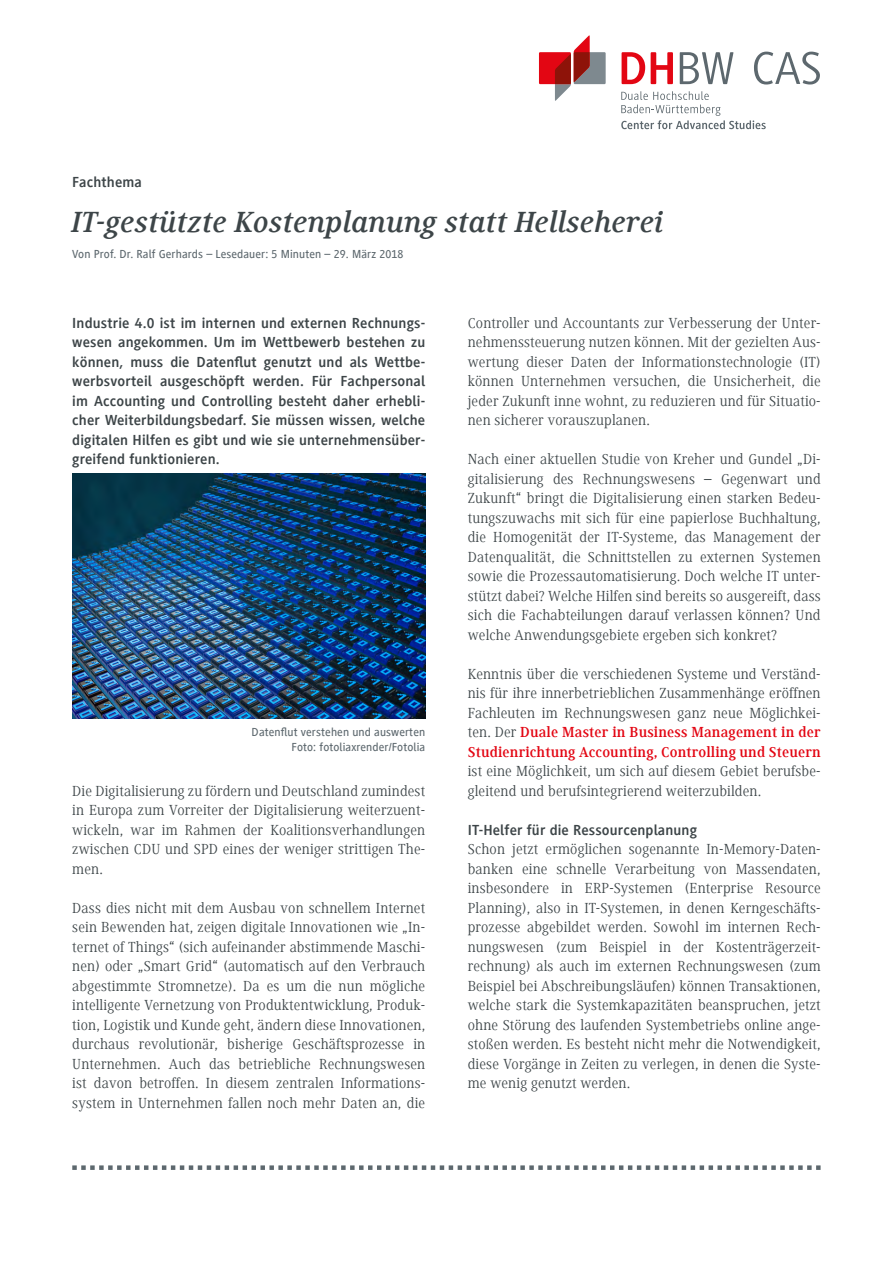
<style>
.page{position:relative;width:893px;height:1263px;background:#fff}
.page>*{position:absolute;margin:0;border:0;box-sizing:border-box;transform-origin:0 0}
.Headline{font:italic 700 30px "Generis Serif Com";color:#3d4548}
.Fließtext{font:15px/19.5px "Generis Serif Com";letter-spacing:.01em;color:#3d4548;text-align:justify}
.Einleitung{font:700 15px/19.5px "Generis Sans Com";letter-spacing:.01em;color:#3d4548;text-align:justify}
.Overline{font:700 15px "Generis Sans Com";letter-spacing:.01em;color:#3d4548}
.Bildunterschrift{font:500 12px "Generis Sans Com";letter-spacing:.01em;color:#5d686e}
.s1{font-weight:700;color:#e30613}
</style>
<div class="page">
<svg style="left:754px;top:52px;width:66px;height:33px"></svg>
<svg style="left:621px;top:91px;width:145px;height:38px"></svg>
<div style="left:539px;top:52px;width:32px;height:32px;background:#e30613"></div>
<svg style="left:555px;top:35px;width:51px;height:66px"></svg>
<svg style="left:622px;top:52px;width:23px;height:32px"></svg>
<svg style="left:651px;top:52px;width:22px;height:32px"></svg>
<svg style="left:680px;top:52px;width:53px;height:32px"></svg>
<svg style="left:72px;top:1165px;width:749px;height:5px"></svg>
<img style="left:72px;top:473px;width:353px;height:245px">
<p class="Overline" style="left:72px;top:174px;width:71px">Fachthema</p>
<p class="Headline" style="left:72px;top:206px;width:593px">IT-gestützte Kostenplanung statt Hellseherei</p>
<p class="Bildunterschrift" style="left:72px;top:248px;width:333px">Von Prof. Dr. Ralf Gerhards – Lesedauer: 5 Minuten – 29. März 2018</p>
<p class="Einleitung" style="left:72px;top:313px;width:354px">Industrie 4.0 ist im internen und externen Rechnungs&shy;wesen angekommen. Um im Wettbewerb bestehen zu können, muss die Datenflut genutzt und als Wettbe&shy;werbsvorteil ausgeschöpft werden. Für Fachpersonal im Accounting und Controlling besteht daher erhebli&shy;cher Weiterbildungsbedarf. Sie müssen wissen, welche digitalen Hilfen es gibt und wie sie unternehmensüber&shy;greifend funktionieren.</p>
<p class="Bildunterschrift" style="left:252px;top:726px;width:175px">Datenflut verstehen und auswerten</p>
<p class="Bildunterschrift" style="left:292px;top:741px;width:135px">Foto: fotoliaxrender/Fotolia</p>
<p class="Fließtext" style="left:72px;top:781px;width:354px">Die Digitalisierung zu fördern und Deutschland zumindest in Europa zum Vorreiter der Digitalisierung weiterzuent&shy;wickeln, war im Rahmen der Koalitionsverhandlungen zwischen CDU und SPD eines der weniger strittigen The&shy;men.</p>
<p class="Fließtext" style="left:72px;top:898px;width:354px">Dass dies nicht mit dem Ausbau von schnellem Internet sein Bewenden hat, zeigen digitale Innovationen wie „In&shy;ternet of Things“ (sich aufeinander abstimmende Maschi&shy;nen) oder „Smart Grid“ (automatisch auf den Verbrauch abgestimmte Stromnetze). Da es um die nun mögliche intelligente Vernetzung von Produktentwicklung, Produk&shy;tion, Logistik und Kunde geht, ändern diese Innovationen, durchaus revolutionär, bisherige Geschäftsprozesse in Unternehmen. Auch das betriebliche Rechnungswesen ist davon betroffen. In diesem zentralen Informations&shy;system in Unternehmen fallen noch mehr Daten an, die</p>
<p class="Fließtext" style="left:468px;top:313px;width:354px">Controller und Accountants zur Verbesserung der Unter&shy;nehmenssteuerung nutzen können. Mit der gezielten Aus&shy;wertung dieser Daten der Informationstechnologie (IT) können Unternehmen versuchen, die Unsicherheit, die jeder Zukunft inne wohnt, zu reduzieren und für Situatio&shy;nen sicherer vorauszuplanen.</p>
<p class="Fließtext" style="left:468px;top:449px;width:354px">Nach einer aktuellen Studie von Kreher und Gundel „Di&shy;gitalisierung des Rechnungswesens – Gegenwart und Zukunft“ bringt die Digitalisierung einen starken Bedeu&shy;tungszuwachs mit sich für eine papierlose Buchhaltung, die Homogenität der IT-Systeme, das Management der Datenqualität, die Schnittstellen zu externen Systemen sowie die Prozessautomatisierung. Doch welche IT unter&shy;stützt dabei? Welche Hilfen sind bereits so ausgereift, dass sich die Fachabteilungen darauf verlassen können? Und welche Anwendungsgebiete ergeben sich konkret?</p>
<p class="Fließtext" style="left:468px;top:664px;width:354px">Kenntnis über die verschiedenen Systeme und Verständ&shy;nis für ihre innerbetrieblichen Zusammenhänge eröffnen Fachleuten im Rechnungswesen ganz neue Möglichkei&shy;ten. Der <span class="s1">Duale Master in Business Management in der Studienrichtung Accounting, Controlling und Steuern </span>ist eine Möglichkeit, um sich auf diesem Gebiet berufsbe&shy;gleitend und berufsintegrierend weiterzubilden.</p>
<p class="Overline" style="left:468px;top:821px;width:231px">IT-Helfer für die Ressourcenplanung</p>
<p class="Fließtext" style="left:468px;top:839px;width:354px">Schon jetzt ermöglichen sogenannte In-Memory-Daten&shy;banken eine schnelle Verarbeitung von Massendaten, insbesondere in ERP-Systemen (Enterprise Resource Planning), also in IT-Systemen, in denen Kerngeschäfts&shy;prozesse abgebildet werden. Sowohl im internen Rech&shy;nungswesen (zum Beispiel in der Kostenträgerzeit&shy;rechnung) als auch im externen Rechnungswesen (zum Beispiel bei Abschreibungsläufen) können Transaktionen, welche stark die Systemkapazitäten beanspruchen, jetzt ohne Störung des laufenden Systembetriebs online ange&shy;stoßen werden. Es besteht nicht mehr die Notwendigkeit, diese Vorgänge in Zeiten zu verlegen, in denen die Syste&shy;me wenig genutzt werden.</p>
</div>
